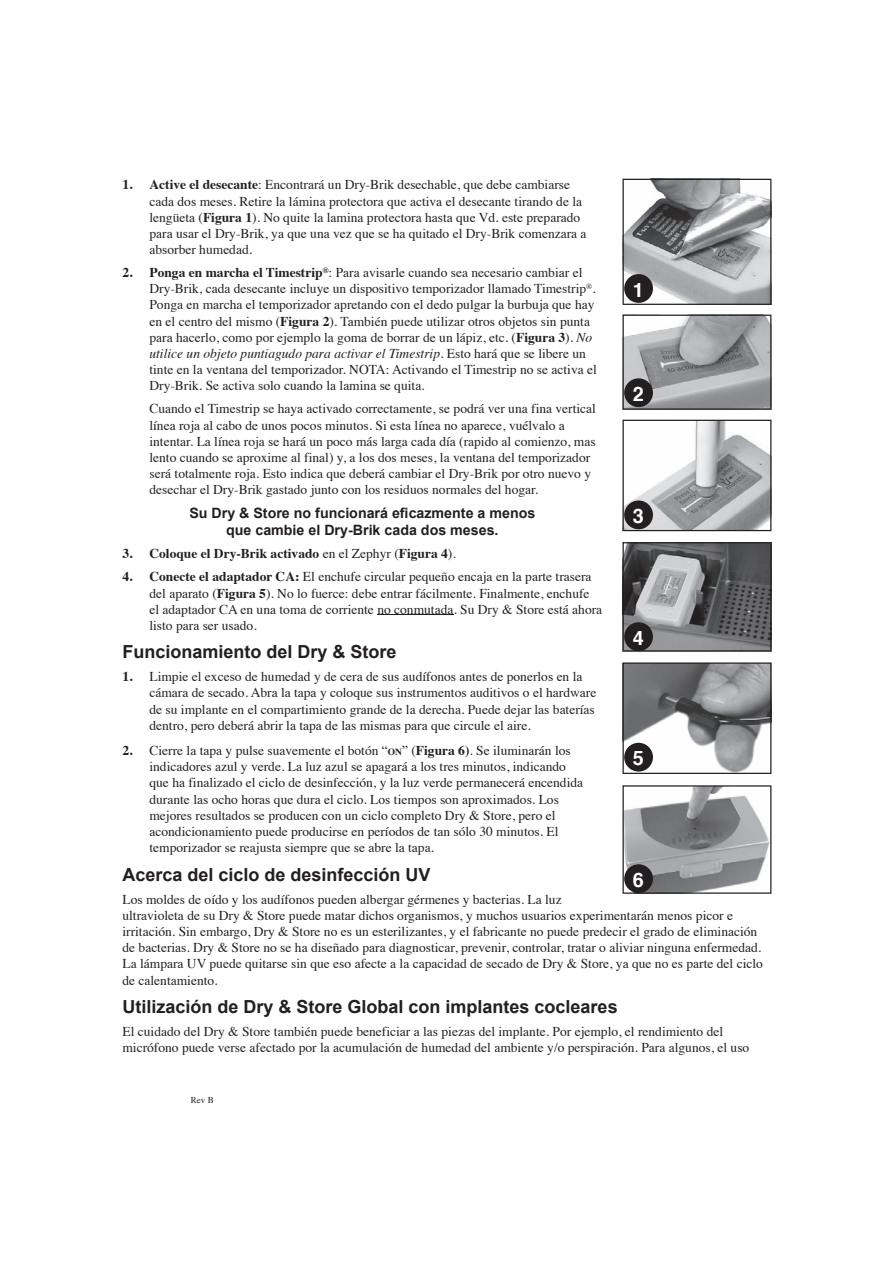
<style>
.page{position:relative;width:893px;height:1263px;background:#fff}
.page>*{position:absolute;margin:0;border:0;box-sizing:border-box;transform-origin:0 0}
.t1{font:700 19.8px "Helvetica";color:#fff}
.t2{font:700 18px "Arial";color:#231f20}
.t3{font:700 14.25px/17.1px "Arial";color:#231f20;text-align:center}
.t4{font:13.5px/16.2px "Times";color:#231f20}
.t5{font:700 13.5px "Times";color:#231f20}
.t6{font:9px "Times";color:#231f20}
.s1{font-weight:700}
.s2{font-style:italic}
.s3{font-weight:400}
.s4{font-weight:700;font-size:9.45px}
</style>
<div class="page">
<hr style="left:377px;top:614px;width:76px;height:1px;background:#231f20">
<svg style="left:622px;top:179px;width:149px;height:126px"></svg>
<svg style="left:622px;top:315px;width:149px;height:95px;background:#a3a4a7"></svg>
<svg style="left:622px;top:420px;width:149px;height:111px"></svg>
<svg style="left:622px;top:542px;width:149px;height:109px;background:#707073"></svg>
<svg style="left:622px;top:662px;width:149px;height:112px"></svg>
<svg style="left:622px;top:785px;width:149px;height:109px"></svg>
<div style="left:624px;top:274px;width:29px;height:29px;background:#231f20;border-radius:50%"></div>
<div style="left:624px;top:378px;width:29px;height:29px;background:#231f20;border-radius:50%"></div>
<div style="left:624px;top:500px;width:29px;height:29px;background:#231f20;border-radius:50%"></div>
<div style="left:624px;top:622px;width:29px;height:29px;background:#231f20;border-radius:50%"></div>
<div style="left:624px;top:743px;width:29px;height:28px;background:#231f20;border-radius:50%"></div>
<div style="left:624px;top:864px;width:29px;height:29px;background:#231f20;border-radius:50%"></div>
<p class="t4" style="left:149px;top:176px;width:439px;text-indent:-27px"><span class="s1">1. active el desecante</span>: Encontrará un Dry-Brik desechable, que debe cambiarse cada dos meses. Retire la lámina protectora que activa el desecante tirando de la lengüeta (<span class="s1">Figura 1</span>). No quite la lamina protectora hasta que Vd. este preparado para usar el Dry-Brik, ya que una vez que se ha quitado el Dry-Brik comenzara a absorber humedad.</p>
<p class="t4" style="left:149px;top:263px;width:449px;text-indent:-27px"><span class="s1">2. ponga en marcha el Timestrip</span><sup>®</sup>: Para avisarle cuando sea necesario cambiar el Dry-Brik, cada desecante incluye un dispositivo temporizador llamado Timestrip<sup>®</sup>.<br>Ponga en marcha el temporizador apretando con el dedo pulgar la burbuja que hay en el centro del mismo (<span class="s1">Figura 2</span>). También puede utilizar otros objetos sin punta para hacerlo, como por ejemplo la goma de borrar de un lápiz, etc. (<span class="s1">Figura 3</span>). <span class="s2">No utilice un objeto puntiagudo para activar el Timestrip.</span> Esto hará que se libere un tinte en la ventana del temporizador. NOTA: Activando el Timestrip no se activa el Dry-Brik. Se activa solo cuando la lamina se quita.</p>
<p class="t4" style="left:149px;top:400px;width:448px">Cuando el Timestrip se haya activado correctamente, se podrá ver una fina vertical línea roja al cabo de unos pocos minutos. Si esta línea no aparece, vuélvalo a intentar. La línea roja se hará un poco más larga cada día (rapido al comienzo, mas lento cuando se aproxime al final) y, a los dos meses, la ventana del temporizador será totalmente roja. Esto indica que deberá cambiar el Dry-Brik por otro nuevo y desechar el Dry-Brik gastado junto con los residuos normales del hogar.</p>
<p class="t3" style="left:189px;top:505px;width:348px">Su Dry &amp; Store no funcionará eficazmente a menos que cambie el Dry-brik cada dos meses.</p>
<p class="t5" style="left:122px;top:541px;width:335px">3. coloque el dry-Brik activado <span class="s3">en el Zephyr (</span>Figura 4<span class="s3">).</span></p>
<p class="t4" style="left:149px;top:567px;width:454px;text-indent:-27px"><span class="s1">4. conecte el adaptador ca:</span> El enchufe circular pequeño encaja en la parte trasera del aparato (<span class="s1">Figura 5</span>). No lo fuerce: debe entrar fácilmente. Finalmente, enchufe el adaptador CA en una toma de corriente no conmutada. Su Dry &amp; Store está ahora listo para ser usado.</p>
<h2 class="t2" style="left:122px;top:640px;width:276px">funcionamiento del Dry &amp; Store</h2>
<p class="t4" style="left:149px;top:667px;width:448px;text-indent:-27px"><span class="s1">1.</span> Limpie el exceso de humedad y de cera de sus audífonos antes de ponerlos en la cámara de secado. Abra la tapa y coloque sus instrumentos auditivos o el hardware de su implante en el compartimiento grande de la derecha. Puede dejar las baterías dentro, pero deberá abrir la tapa de las mismas para que circule el aire.</p>
<p class="t4" style="left:149px;top:741px;width:435px;text-indent:-27px"><span class="s1">2.</span> Cierre la tapa y pulse suavemente el botón “<span class="s4">ON</span>” (<span class="s1">Figura 6)</span>. Se iluminarán los indicadores azul y verde. La luz azul se apagará a los tres minutos, indicando que ha finalizado el ciclo de desinfección, y la luz verde permanecerá encendida durante las ocho horas que dura el ciclo. Los tiempos son aproximados. Los mejores resultados se producen con un ciclo completo Dry &amp; Store, pero el acondicionamiento puede producirse en períodos de tan sólo 30 minutos. El temporizador se reajusta siempre que se abre la tapa.</p>
<h2 class="t2" style="left:122px;top:862px;width:310px">acerca del ciclo de desinfección uv</h2>
<p class="t4" style="left:122px;top:890px;width:642px">Los moldes de oído y los audífonos pueden albergar gérmenes y bacterias. La luz<br>ultravioleta de su Dry &amp; Store puede matar dichos organismos, y muchos usuarios experimentarán menos picor e irritación. Sin embargo, Dry &amp; Store no es un esterilizantes, y el fabricante no puede predecir el grado de eliminación de bacterias. Dry &amp; Store no se ha diseñado para diagnosticar, prevenir, controlar, tratar o aliviar ninguna enfermedad.<br>La lámpara UV puede quitarse sin que eso afecte a la capacidad de secado de Dry &amp; Store, ya que no es parte del ciclo de calentamiento.</p>
<h2 class="t2" style="left:122px;top:995px;width:497px">utilización de Dry &amp; Store Global con implantes cocleares</h2>
<p class="t4" style="left:122px;top:1022px;width:628px">El cuidado del Dry &amp; Store también puede beneficiar a las piezas del implante. Por ejemplo, el rendimiento del micrófono puede verse afectado por la acumulación de humedad del ambiente y/o perspiración. Para algunos, el uso</p>
<h1 class="t1" style="left:633px;top:272px;width:13px">1</h1>
<h1 class="t1" style="left:633px;top:376px;width:13px">2</h1>
<h1 class="t1" style="left:633px;top:498px;width:13px">3</h1>
<h1 class="t1" style="left:633px;top:620px;width:13px">4</h1>
<h1 class="t1" style="left:633px;top:740px;width:13px">5</h1>
<h1 class="t1" style="left:633px;top:862px;width:13px">6</h1>
<p class="t6" style="left:191px;top:1091px;width:24px">Rev B</p>
</div>
